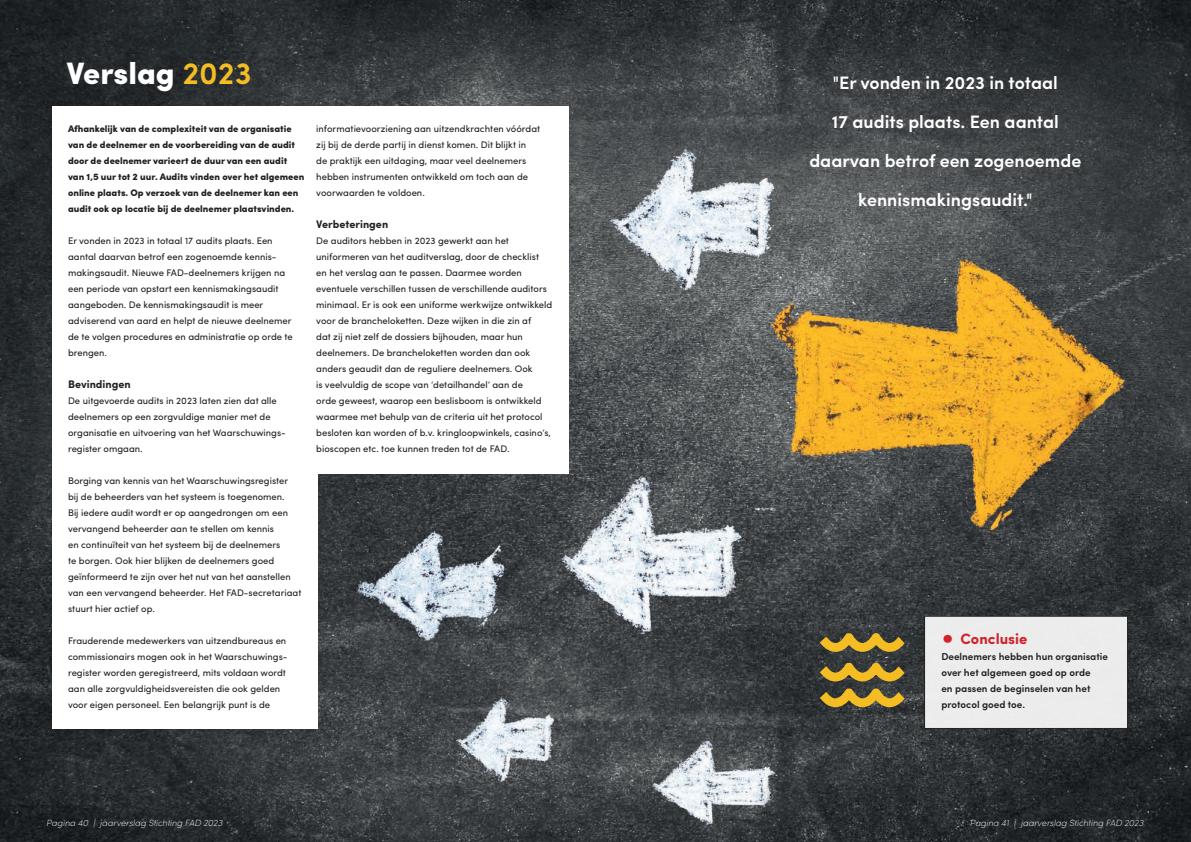
<style>
.page{position:relative;width:1191px;height:842px;background:#fff}
.page>*{position:absolute;margin:0;border:0;box-sizing:border-box;transform-origin:0 0}
.t1{font:900 31px "Sofia Pro";color:#fff}
.t2{font:600 18px/39px "Sofia Pro";color:#fff;text-align:center}
.t3{font:700 15px "Sofia Pro";color:#d1232a}
.t4{font:700 11px "Sofia Pro";color:#231f20}
.t5{font:600 10px/16px "Sofia Pro";color:#231f20}
.t6{font:9.5px/16px "Sofia Pro";color:#231f20}
.t7{font:900 9.5px/16px "Sofia Pro";color:#231f20}
.t8{font:italic 200 9px "Sofia Pro";color:#fff}
.s1{font-weight:600;color:#f5bd24}
.s2{font-size:26px}
</style>
<div class="page">
<img style="left:0;top:0;width:1191px;height:842px">
<div style="left:924px;top:616px;width:203px;height:112px;background:#ececec"></div>
<div style="left:924px;top:616px;width:203px;height:113px;border:1px solid #231f20"></div>
<div style="left:303px;top:106px;width:265px;height:367px;background:#fff"></div>
<div style="left:52px;top:106px;width:265px;height:623px;background:#fff"></div>
<svg style="left:816px;top:628px;width:92px;height:82px;background:#763"></svg>
<p class="t1" style="left:66px;top:49px;width:187px">Verslag <span class="s1">2023</span></p>
<p class="t7" style="left:68px;top:120px;width:225px">Afhankelijk van de complexiteit van de organisatie</p>
<p class="t7" style="left:68px;top:136px;width:229px">van de deelnemer en de voorbereiding van de audit door de deelnemer varieert de duur van een audit</p>
<p class="t7" style="left:68px;top:168px;width:238px">van 1,5 uur tot 2 uur. Audits vinden over het algemeen online plaats. Op verzoek van de deelnemer kan een audit ook op locatie bij de deelnemer plaatsvinden.</p>
<p class="t6" style="left:68px;top:232px;width:206px">Er vonden in 2023 in totaal 17 audits plaats. Een</p>
<p class="t6" style="left:68px;top:248px;width:226px">aantal daarvan betrof een zogenoemde kennis&shy;makingsaudit. Nieuwe FAD-deelnemers krijgen na een periode van opstart een kennismakingsaudit aangeboden. De kennismakingsaudit is meer adviserend van aard en helpt de nieuwe deelnemer de te volgen procedures en administratie op orde te brengen.</p>
<p class="t4" style="left:68px;top:376px;width:64px">Bevindingen</p>
<p class="t6" style="left:68px;top:392px;width:219px">De uitgevoerde audits in 2023 laten zien dat alle deelnemers op een zorgvuldige manier met de organisatie en uitvoering van het Waarschuwings&shy;register omgaan.</p>
<p class="t6" style="left:68px;top:472px;width:235px">Borging van kennis van het Waarschuwingsregister<br>bij de beheerders van het systeem is toegenomen.<br>Bij iedere audit wordt er op aangedrongen om een vervangend beheerder aan te stellen om kennis<br>en continuïteit van het systeem bij de deelnemers<br>te borgen. Ook hier blijken de deelnemers goed geïnformeerd te zijn over het nut van het aanstellen van een vervangend beheerder. Het FAD-secretariaat stuurt hier actief op.</p>
<p class="t6" style="left:68px;top:632px;width:221px">Frauderende medewerkers van uitzendbureaus en commissionairs mogen ook in het Waarschuwings&shy;register worden geregistreerd, mits voldaan wordt aan alle zorgvuldigheidsvereisten die ook gelden voor eigen personeel. Een belangrijk punt is de</p>
<p class="t6" style="left:316px;top:120px;width:226px">informatievoorziening aan uitzendkrachten vóórdat zij bij de derde partij in dienst komen. Dit blijkt in<br>de praktijk een uitdaging, maar veel deelnemers hebben instrumenten ontwikkeld om toch aan de voorwaarden te voldoen.</p>
<p class="t4" style="left:316px;top:216px;width:73px">Verbeteringen</p>
<p class="t6" style="left:316px;top:232px;width:238px">De auditors hebben in 2023 gewerkt aan het uniformeren van het auditverslag, door de checklist<br>en het verslag aan te passen. Daarmee worden eventuele verschillen tussen de verschillende auditors minimaal. Er is ook een uniforme werkwijze ontwikkeld voor de brancheloketten. Deze wijken in die zin af<br>dat zij niet zelf de dossiers bijhouden, maar hun deelnemers. De brancheloketten worden dan ook anders geaudit dan de reguliere deelnemers. Ook<br>is veelvuldig de scope van ‘detailhandel’ aan de<br>orde geweest, waarop een beslisboom is ontwikkeld waarmee met behulp van de criteria uit het protocol besloten kan worden of b.v. kringloopwinkels, casino’s, bioscopen etc. toe kunnen treden tot de FAD.</p>
<p class="t2" style="left:809px;top:62px;width:273px">"Er vonden in 2023 in totaal<br>17 audits plaats. Een aantal daarvan betrof een zogenoemde kennismakingsaudit."</p>
<p class="t3" style="left:941px;top:627px;width:88px"><span class="s2">•</span> Conclusie</p>
<p class="t5" style="left:941px;top:648px;width:168px">Deelnemers hebben hun organisatie over het algemeen goed op orde<br>en passen de beginselen van het protocol goed toe.</p>
<p class="t8" style="left:46px;top:816px;width:178px">Pagina 40 | jaarverslag Stichting FAD 2023</p>
<p class="t8" style="left:969px;top:816px;width:175px">Pagina 41 | jaarverslag Stichting FAD 2023</p>
</div>
